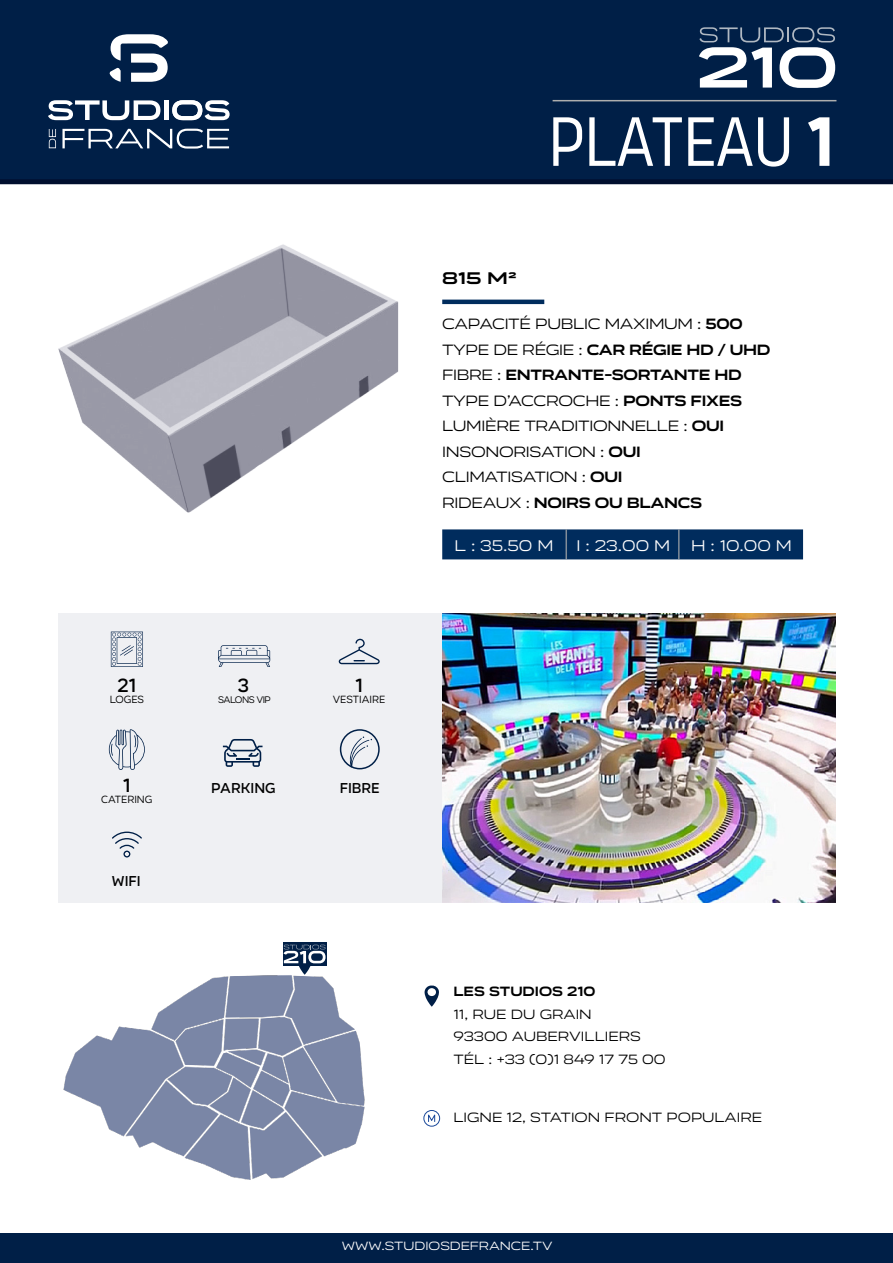
<style>
.page{position:relative;width:893px;height:1263px;background:#fff}
.page>*{position:absolute;margin:0;border:0;box-sizing:border-box;transform-origin:0 0}
.t1{font:300 condensed 70.05px "Organetto";letter-spacing:-.01em;color:#fff}
.t2{font:19.2px "Organetto";color:#000}
.t3{font:700 expanded 16.95px "Organetto";color:#000}
.t4{font:300 semi-expanded 15.45px "Organetto";color:#fff}
.t5{font:300 semi-expanded 15px/25.5px "Organetto";letter-spacing:-.02em;color:#000}
.t6{font:14.4px "Organetto";color:#000}
.t7{font:300 semi-expanded 13.5px/22.5px "Organetto";color:#000}
.t8{font:700 semi-expanded 13.5px "Organetto";color:#000}
.t9{font:300 semi-expanded 12px "Organetto";color:#fff}
.t10{font:300 10.5px "Organetto";color:#000}
.t11{font:300 9.6px "Organetto";letter-spacing:-.05em;color:#000}
.s1{font-weight:700}
</style>
<div class="page">
<div style="left:58px;top:613px;width:764px;height:289px;background:#eff0f3"></div>
<svg style="left:109px;top:729px;width:36px;height:41px"></svg>
<div style="left:340px;top:729px;width:40px;height:40px;border:2px solid #001f47;border-radius:50%"></div>
<svg style="left:348px;top:736px;width:24px;height:32px"></svg>
<svg style="left:112px;top:831px;width:30px;height:26px"></svg>
<svg style="left:339px;top:639px;width:41px;height:25px"></svg>
<svg style="left:111px;top:632px;width:32px;height:35px"></svg>
<svg style="left:218px;top:645px;width:52px;height:22px"></svg>
<svg style="left:223px;top:739px;width:40px;height:28px"></svg>
<img style="left:58px;top:244px;width:341px;height:269px">
<div style="left:0;top:1233px;width:893px;height:30px;background:#001f47"></div>
<div style="left:0;top:0;width:893px;height:183px;background:#001f47"></div>
<svg style="left:109px;top:34px;width:59px;height:48px"></svg>
<svg style="left:48px;top:100px;width:112px;height:20px"></svg>
<div style="left:164px;top:100px;width:5px;height:20px;background:#fff"></div>
<svg style="left:62px;top:129px;width:167px;height:20px"></svg>
<svg style="left:172px;top:100px;width:58px;height:20px"></svg>
<svg style="left:49px;top:129px;width:7px;height:19px"></svg>
<svg style="left:699px;top:27px;width:136px;height:61px"></svg>
<img style="left:63px;top:975px;width:302px;height:205px">
<div style="left:0;top:179px;width:893px;height:5px;background:#000e2e"></div>
<hr style="left:442px;top:300px;width:102px;height:4px;background:#002c5d">
<div style="left:442px;top:529px;width:361px;height:30px;background:#002c5d"></div>
<img style="left:442px;top:613px;width:393px;height:289px">
<hr style="left:565px;top:529px;width:2px;height:30px;background:#aeaeae">
<hr style="left:678px;top:529px;width:2px;height:30px;background:#aeaeae">
<svg style="left:424px;top:985px;width:15px;height:21px"></svg>
<div style="left:424px;top:1110px;width:16px;height:16px;border:1px solid #1b499a;border-radius:50%"></div>
<svg style="left:428px;top:1111px;width:8px;height:11px"></svg>
<hr style="left:553px;top:100px;width:283px;height:1px;background:#aeaeae">
<svg style="left:283px;top:943px;width:44px;height:23px"></svg>
<svg style="left:284px;top:945px;width:42px;height:30px"></svg>
<p class="t2" style="left:117px;top:673px;width:21px">21</p>
<p class="t10" style="left:110px;top:692px;width:36px">LOGES</p>
<p class="t2" style="left:123px;top:773px;width:10px">1</p>
<p class="t10" style="left:101px;top:793px;width:53px">CATERING</p>
<p class="t6" style="left:112px;top:871px;width:30px">WIFI</p>
<h1 class="t1" style="left:549px;top:99px;width:287px">PLATEAU <span class="s1">1</span></h1>
<p class="t3" style="left:442px;top:267px;width:76px">815 m²</p>
<p class="t5" style="left:442px;top:311px;width:330px">CAPACITÉ PUBLIC MAXIMUM : <span class="s1">500<br></span>TYPE DE RÉGIE : <span class="s1">CAR RÉGIE HD / UHD<br></span>FIBRE : <span class="s1">ENTRANTE-SORTANTE HD<br></span>TYPE D’ACCROCHE : <span class="s1">PONTS FIXES<br></span>LUMIÈRE TRADITIONNELLE : <span class="s1">OUI<br></span>INSONORISATION : <span class="s1">OUI<br></span>CLIMATISATION : <span class="s1">OUI<br></span>RIDEAUX : <span class="s1">NOIRS OU BLANCS</span></p>
<p class="t2" style="left:238px;top:673px;width:13px">3</p>
<p class="t2" style="left:355px;top:673px;width:10px">1</p>
<p class="t10" style="left:333px;top:692px;width:54px">VESTIAIRE</p>
<p class="t11" style="left:218px;top:693px;width:54px">SALONS VIP</p>
<p class="t6" style="left:211px;top:779px;width:66px">PARKING</p>
<p class="t6" style="left:340px;top:779px;width:41px">FIBRE</p>
<p class="t4" style="left:454px;top:536px;width:100px">L : 35.50 M</p>
<p class="t4" style="left:577px;top:536px;width:95px">I : 23.00 M</p>
<p class="t4" style="left:691px;top:536px;width:102px">H : 10.00 M</p>
<p class="t8" style="left:453px;top:983px;width:143px">LES STUDIOS 210</p>
<p class="t7" style="left:453px;top:1002px;width:214px">11, RUE DU GRAIN<br>93300 AUBERVILLIERS<br>TÉL : +33 (0)1 849 17 75 00</p>
<p class="t7" style="left:453px;top:1106px;width:310px">LIGNE 12, STATION FRONT POPULAIRE</p>
<p class="t9" style="left:342px;top:1239px;width:212px">WWW.STUDIOSDEFRANCE.TV</p>
</div>
